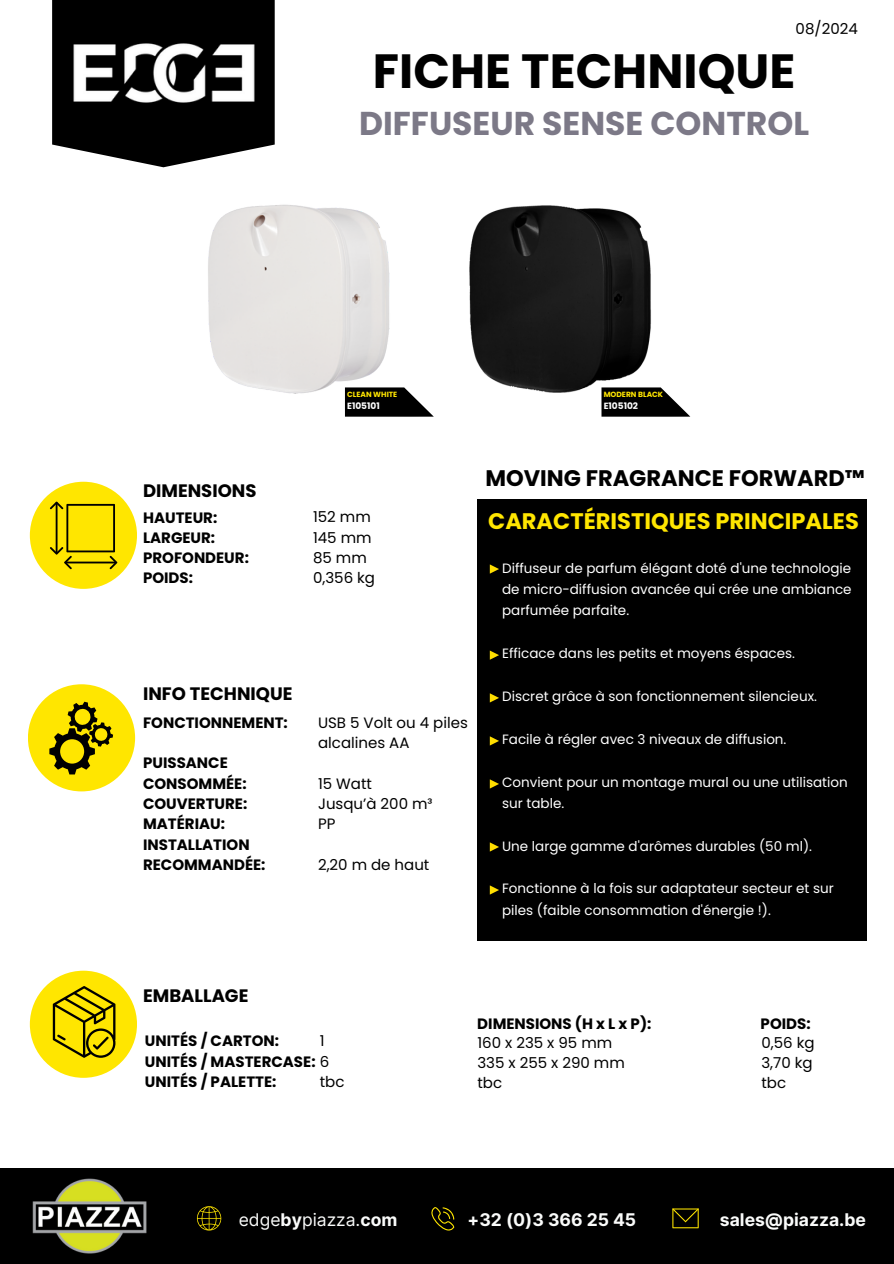
<style>
.page{position:relative;width:894px;height:1264px;background:#fff}
.page>*{position:absolute;margin:0;border:0;box-sizing:border-box;transform-origin:0 0}
.t1{font:700 48px "Poppins";color:#000}
.t2{font:700 33px "Poppins";color:#7c7987}
.t3{font:700 22.5px "Poppins";color:#ffe600}
.t4{font:700 22.5px "Poppins";color:#000}
.t5{font:700 18px "Poppins";color:#000}
.t6{font:700 17.55px "Inter";color:#fafbfa}
.t7{font:17.55px "Inter";color:#fafbfa}
.t8{font:700 15px/20.2px "Poppins";color:#000}
.t9{font:15px/20.2px "Poppins";color:#000}
.t10{font:13.5px/21.3px "Poppins";color:#fff}
.t11{font:700 9px "Poppins";color:#fff}
.t12{font:700 7.5px "Poppins";color:#ffe600}
.s1{font-weight:400}
.s2{font-weight:700}
</style>
<div class="page">
<div style="left:0;top:1168px;width:893px;height:95px;background:#000"></div>
<svg style="left:197px;top:1206px;width:24px;height:24px"></svg>
<svg style="left:431px;top:1207px;width:23px;height:23px"></svg>
<svg style="left:672px;top:1208px;width:26px;height:20px"></svg>
<img style="left:33px;top:1178px;width:113px;height:75px">
<div style="left:30px;top:481px;width:107px;height:108px;background:#ffe600;border-radius:50%"></div>
<svg style="left:50px;top:501px;width:67px;height:68px"></svg>
<div style="left:28px;top:684px;width:107px;height:107px;background:#ffe600;border-radius:50%"></div>
<svg style="left:49px;top:701px;width:64px;height:73px"></svg>
<div style="left:30px;top:970px;width:107px;height:107px;background:#ffe600;border-radius:50%"></div>
<svg style="left:53px;top:986px;width:62px;height:71px"></svg>
<svg style="left:52px;top:0;width:222px;height:167px;background:#232323"></svg>
<img style="left:52px;top:30px;width:223px;height:86px">
<div style="left:477px;top:499px;width:390px;height:441px;background:#000"></div>
<svg style="left:489px;top:564px;width:10px;height:9px"></svg>
<svg style="left:489px;top:693px;width:10px;height:9px"></svg>
<svg style="left:489px;top:650px;width:10px;height:9px"></svg>
<svg style="left:489px;top:779px;width:10px;height:9px"></svg>
<svg style="left:489px;top:842px;width:10px;height:9px"></svg>
<svg style="left:489px;top:885px;width:10px;height:9px"></svg>
<svg style="left:489px;top:736px;width:10px;height:9px"></svg>
<svg style="left:345px;top:387px;width:88px;height:30px"></svg>
<svg style="left:601px;top:387px;width:89px;height:30px"></svg>
<img style="left:208px;top:204px;width:186px;height:193px">
<img style="left:469px;top:205px;width:187px;height:192px">
<p class="t9" style="left:795px;top:19px;width:64px">08/2024</p>
<p class="t1" style="left:373px;top:37px;width:424px">FICHE TECHNIQUE</p>
<p class="t2" style="left:359px;top:100px;width:451px">DIFFUSEUR SENSE CONTROL</p>
<h3 class="t12" style="left:347px;top:389px;width:52px">CLEAN WHITE</h3>
<p class="t11" style="left:347px;top:400px;width:34px">E105101</p>
<p class="t12" style="left:603px;top:389px;width:61px">MODERN BLACK</p>
<p class="t11" style="left:603px;top:400px;width:36px">E105102</p>
<h2 class="t5" style="left:143px;top:478px;width:115px">DIMENSIONS</h2>
<p class="t8" style="left:143px;top:507px;width:76px">HAUTEUR:</p>
<p class="t8" style="left:143px;top:527px;width:74px">LARGEUR:</p>
<p class="t8" style="left:143px;top:548px;width:107px">PROFONDEUR:</p>
<p class="t8" style="left:143px;top:568px;width:51px">POIDS:</p>
<p class="t5" style="left:143px;top:681px;width:151px">INFO TECHNIQUE</p>
<p class="t8" style="left:143px;top:712px;width:146px">FONCTIONNEMENT:</p>
<p class="t8" style="left:143px;top:753px;width:105px">PUISSANCE<br>CONSOMMÉE:</p>
<p class="t8" style="left:143px;top:793px;width:106px">COUVERTURE:</p>
<p class="t8" style="left:143px;top:813px;width:83px">MATÉRIAU:</p>
<p class="t8" style="left:143px;top:834px;width:124px">INSTALLATION<br>RECOMMANDÉE:</p>
<p class="t9" style="left:313px;top:507px;width:59px">152 mm</p>
<p class="t9" style="left:313px;top:527px;width:60px">145 mm</p>
<p class="t9" style="left:313px;top:547px;width:55px">85 mm</p>
<p class="t9" style="left:313px;top:567px;width:64px">0,356 kg</p>
<h4 class="t9" style="left:318px;top:712px;width:151px">USB 5 Volt ou 4 piles alcalines AA</h4>
<p class="t9" style="left:318px;top:773px;width:55px">15 Watt</p>
<p class="t9" style="left:318px;top:793px;width:116px">Jusqu’à 200 m³</p>
<p class="t9" style="left:318px;top:813px;width:19px">PP</p>
<p class="t9" style="left:318px;top:854px;width:113px">2,20 m de haut</p>
<p class="t4" style="left:485px;top:462px;width:381px">MOVING FRAGRANCE FORWARD™</p>
<p class="t3" style="left:488px;top:506px;width:372px">CARACTÉRISTIQUES PRINCIPALES</p>
<p class="t10" style="left:502px;top:557px;width:351px;text-align:justify">Diffuseur de parfum élégant doté d'une technologie de micro-diffusion avancée qui crée une ambiance parfumée parfaite.</p>
<p class="t10" style="left:502px;top:643px;width:294px">Efficace dans les petits et moyens éspaces.</p>
<p class="t10" style="left:502px;top:685px;width:316px">Discret grâce à son fonctionnement silencieux.</p>
<p class="t10" style="left:502px;top:728px;width:286px">Facile à régler avec 3 niveaux de diffusion.</p>
<p class="t10" style="left:502px;top:771px;width:347px">Convient pour un montage mural ou une utilisation sur table.</p>
<p class="t10" style="left:502px;top:835px;width:311px">Une large gamme d'arômes durables (50 ml).</p>
<h4 class="t10" style="left:502px;top:878px;width:333px">Fonctionne à la fois sur adaptateur secteur et sur piles (faible consommation d'énergie !).</h4>
<p class="t5" style="left:143px;top:982px;width:107px">EMBALLAGE</p>
<p class="t8" style="left:145px;top:1031px;width:136px">UNITÉS / CARTON:</p>
<p class="t8" style="left:145px;top:1051px;width:186px">UNITÉS / MASTERCASE: <span class="s1">6</span></p>
<p class="t8" style="left:145px;top:1071px;width:133px">UNITÉS / PALETTE:</p>
<p class="t9" style="left:319px;top:1031px;width:6px">1</p>
<p class="t9" style="left:319px;top:1071px;width:26px">tbc</p>
<h4 class="t8" style="left:477px;top:1013px;width:175px">DIMENSIONS (H x L x P):</h4>
<p class="t8" style="left:760px;top:1013px;width:51px">POIDS:</p>
<p class="t9" style="left:477px;top:1032px;width:136px">160 x 235 x 95 mm</p>
<p class="t9" style="left:477px;top:1052px;width:149px">335 x 255 x 290 mm</p>
<p class="t9" style="left:477px;top:1072px;width:26px">tbc</p>
<p class="t9" style="left:761px;top:1032px;width:55px">0,56 kg</p>
<p class="t9" style="left:761px;top:1052px;width:53px">3,70 kg</p>
<p class="t9" style="left:761px;top:1072px;width:26px">tbc</p>
<p class="t7" style="left:239px;top:1209px;width:160px">edge<span class="s2">by</span>piazza.<span class="s2">com</span></p>
<p class="t6" style="left:467px;top:1208px;width:170px">+32 (0)3 366 25 45</p>
<p class="t6" style="left:719px;top:1209px;width:147px">sales@piazza.be</p>
</div>
